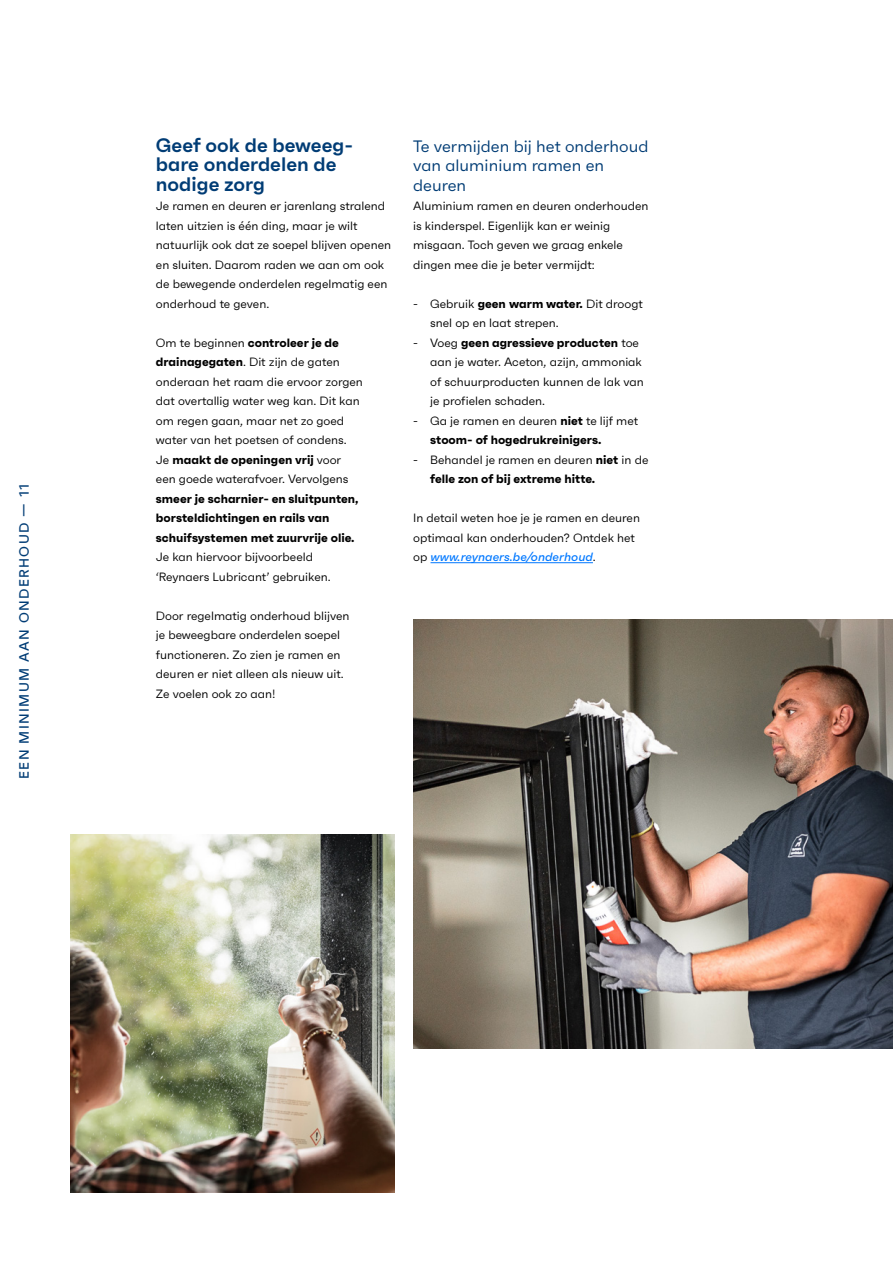
<style>
.page{position:relative;width:893px;height:1263px;background:#fff}
.page>*{position:absolute;margin:0;border:0;box-sizing:border-box;transform-origin:0 0}
.t1{font:600 19.5px/19.5px "Faktum";color:#003c75}
.t2{font:16.5px/19.5px "Faktum";color:#003c75}
.t3{font:500 13.5px "Faktum";letter-spacing:.1em;color:#003c75}
.t4{font:12px/19.5px "Faktum";color:#000}
.t5{font:700 12px/19.5px "Faktum";color:#000}
.s1{font-weight:700}
.s2{font-weight:400}
.s3{font-weight:500;font-style:italic;color:#0078ff}
</style>
<div class="page">
<hr style="left:431px;top:562px;width:162px;height:1px;background:#0078ff">
<img style="left:413px;top:620px;width:480px;height:429px">
<img style="left:70px;top:834px;width:324px;height:359px">
<p class="t3" style="left:16px;top:779px;width:297px;rotate:-90deg">EEN MINIMUM AAN ONDERHOUD — 11</p>
<h1 class="t1" style="left:156px;top:135px;width:199px">Geef ook de beweeg&shy;bare onderdelen de nodige zorg</h1>
<p class="t4" style="left:156px;top:196px;width:237px">Je ramen en deuren er jarenlang stralend laten uitzien is één ding, maar je wilt natuurlijk ook dat ze soepel blijven openen en sluiten. Daarom raden we aan om ook de bewegende onderdelen regelmatig een onderhoud te geven.</p>
<p class="t4" style="left:156px;top:332px;width:209px">Om te beginnen <span class="s1">controleer je de drainagegaten</span>. Dit zijn de gaten onderaan het raam die ervoor zorgen dat overtallig water weg kan. Dit kan om regen gaan, maar net zo goed water van het poetsen of condens.<br>Je <span class="s1">maakt de openingen vrij</span> voor een goede waterafvoer. Vervolgens</p>
<p class="t5" style="left:156px;top:488px;width:204px">smeer je scharnier- en sluitpunten, borsteldichtingen en rails van schuifsystemen met zuurvrije olie.</p>
<p class="t4" style="left:156px;top:547px;width:176px">Je kan hiervoor bijvoorbeeld ‘Reynaers Lubricant’ gebruiken.</p>
<p class="t4" style="left:156px;top:605px;width:195px">Door regelmatig onderhoud blijven je beweegbare onderdelen soepel functioneren. Zo zien je ramen en deuren er niet alleen als nieuw uit.<br>Ze voelen ook zo aan!</p>
<h2 class="t2" style="left:413px;top:136px;width:237px">Te vermijden bij het onderhoud van aluminium ramen en deuren</h2>
<p class="t4" style="left:413px;top:196px;width:237px">Aluminium ramen en deuren onderhouden is kinderspel. Eigenlijk kan er weinig misgaan. Toch geven we graag enkele dingen mee die je beter vermijdt:</p>
<p class="t4" style="left:430px;top:293px;width:214px;text-indent:-17px">- Gebruik <span class="s1">geen warm water.</span> Dit droogt snel op en laat strepen.</p>
<p class="t4" style="left:430px;top:332px;width:215px;text-indent:-17px">- Voeg <span class="s1">geen agressieve producten</span> toe aan je water. Aceton, azijn, ammoniak of schuurproducten kunnen de lak van je profielen schaden.</p>
<p class="t5" style="left:430px;top:410px;width:210px;text-indent:-17px"><span class="s2">- Ga je ramen en deuren</span> niet <span class="s2">te lijf met </span>stoom- of hogedrukreinigers.</p>
<p class="t5" style="left:430px;top:449px;width:220px;text-indent:-17px"><span class="s2">- Behandel je ramen en deuren</span> niet <span class="s2">in de </span>felle zon of bij extreme hitte.</p>
<p class="t4" style="left:413px;top:508px;width:228px">In detail weten hoe je je ramen en deuren optimaal kan onderhouden? Ontdek het op <span class="s3">www.reynaers.be/onderhoud</span>.</p>
</div>
